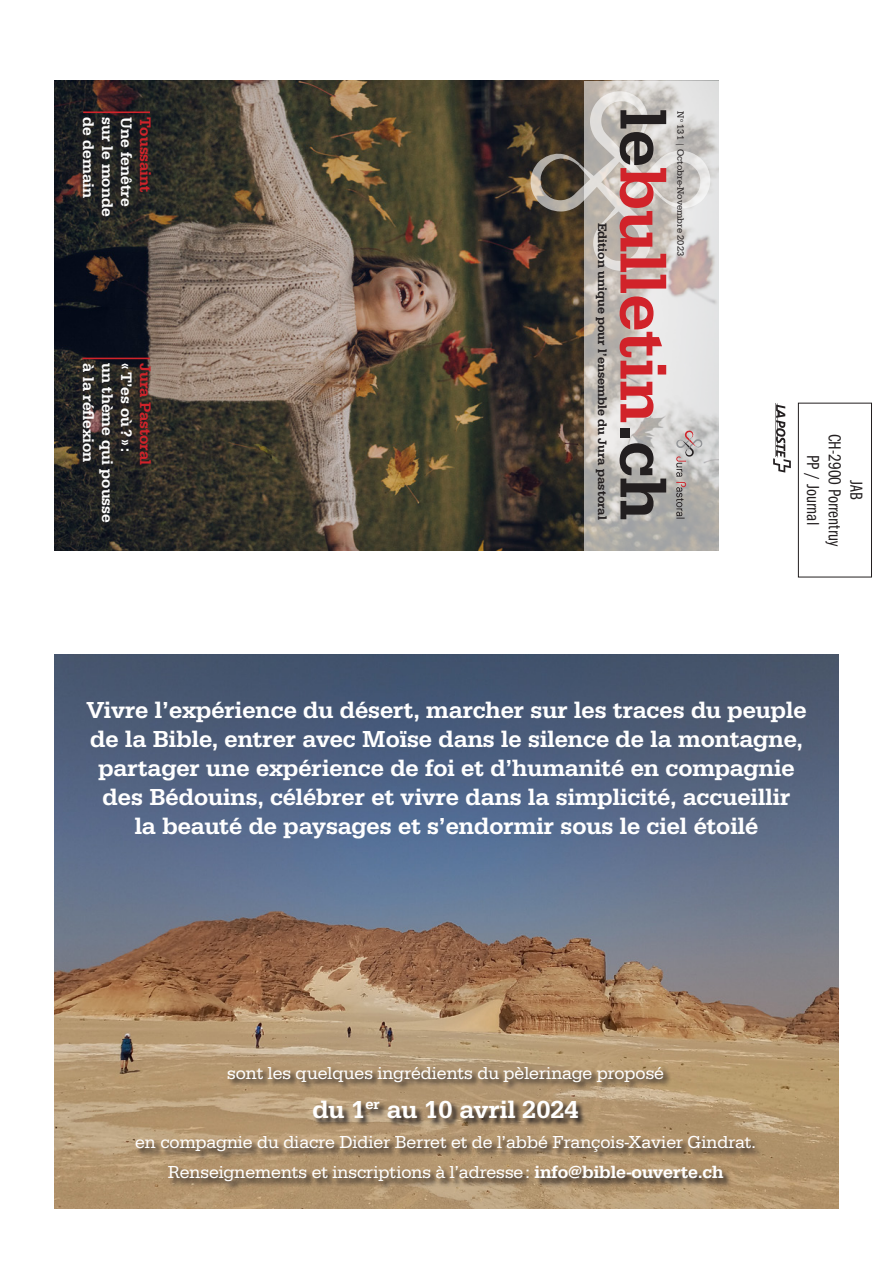
<style>
.page{position:relative;width:893px;height:1263px;background:#fff}
.page>*{position:absolute;margin:0;border:0;box-sizing:border-box;transform-origin:0 0}
.t1{font:500 67.05px "Serifa";letter-spacing:.005em;color:#d1232a}
.Légende{font:500 25.5px "Serifa";color:#fff}
.Légende-2{font:500 24px/28.8px "Serifa";color:#fff;text-align:center}
.Légende-3{font:18px "Serifa";color:#fff}
.t2{font:18px "Franklin Gothic LT Pro Bk Cm";color:#231f20}
.t3{font:500 15.75px "Serifa";color:#fff}
.t4{font:500 15.75px "Serifa";color:#d1232a}
.t5{font:500 12.6px "Serifa";color:#231f20}
.t6{font:9.45px "Serifa";color:#231f20}
.s1{color:#231f20}
.s2{font-weight:500}
</style>
<div class="page">
<img style="left:54px;top:655px;width:785px;height:554px">
<img style="left:54px;top:81px;width:530px;height:470px">
<svg style="left:584px;top:81px;width:135px;height:470px;background:#cbc8c5"></svg>
<div style="left:78px;top:363px;width:73px;height:164px;background:#231f20;opacity:.75"></div>
<hr style="left:82px;top:358px;width:68px;height:1px;background:#d1232a">
<svg style="left:78px;top:117px;width:73px;height:103px;background:#242322"></svg>
<hr style="left:83px;top:111px;width:67px;height:2px;background:#d1232a">
<svg style="left:530px;top:90px;width:181px;height:182px;background:#a6a098"></svg>
<svg style="left:676px;top:431px;width:26px;height:88px;background:#b1aba9"></svg>
<svg style="left:773px;top:403px;width:18px;height:70px"></svg>
<hr style="left:775px;top:403px;width:1px;height:54px;background:#231f20">
<div style="left:798px;top:403px;width:74px;height:174px;border:1px solid #231f20"></div>
<svg style="left:136px;top:1066px;width:627px;height:124px;background:#a68c69"></svg>
<p class="t3" style="left:98px;top:117px;width:82px;rotate:90deg">de demain</p>
<p class="t3" style="left:117px;top:117px;width:101px;rotate:90deg">sur le monde</p>
<p class="t3" style="left:136px;top:117px;width:91px;rotate:90deg">Une fenêtre</p>
<p class="t4" style="left:155px;top:117px;width:77px;rotate:90deg">Toussaint</p>
<p class="t1" style="left:682px;top:109px;width:412px;rotate:90deg"><span class="s1">le</span>bulletin<span class="s1">.ch</span></p>
<p class="t5" style="left:610px;top:223px;width:298px;rotate:90deg">Edition unique pour l’ensemble du Jura pastoral</p>
<p class="t3" style="left:98px;top:363px;width:100px;rotate:90deg">à la réflexion</p>
<p class="t3" style="left:117px;top:363px;width:161px;rotate:90deg">un thème qui pousse</p>
<p class="t3" style="left:136px;top:363px;width:90px;rotate:90deg">« T’es où ? » :</p>
<p class="t4" style="left:155px;top:363px;width:103px;rotate:90deg">Jura Pastoral</p>
<p class="t6" style="left:686px;top:111px;width:146px;rotate:90deg">N<sup>o</sup> 131 | Octobre-Novembre 2023</p>
<p class="t2" style="left:844px;top:434px;width:114px;rotate:90deg">CH-2900 Porrentruy</p>
<p class="t2" style="left:823px;top:455px;width:71px;rotate:90deg">PP / Journal</p>
<p class="t2" style="left:866px;top:480px;width:21px;rotate:90deg">JAB</p>
<p class="Légende-2" style="left:86px;top:696px;width:722px">Vivre l’expérience du désert, marcher sur les traces du peuple de la Bible, entrer avec Moïse dans le silence de la montagne, partager une expérience de foi et d’humanité en compagnie des Bédouins, célébrer et vivre dans la simplicité, accueillir<br>la beauté de paysages et s’endormir sous le ciel étoilé</p>
<p class="Légende-3" style="left:227px;top:1063px;width:438px">sont les quelques ingrédients du pèlerinage proposé</p>
<p class="Légende" style="left:312px;top:1094px;width:268px">du 1<sup>er</sup> au 10 avril 2024</p>
<p class="Légende-3" style="left:135px;top:1132px;width:622px">en compagnie du diacre Didier Berret et de l’abbé François-Xavier Gindrat.</p>
<p class="Légende-3" style="left:168px;top:1162px;width:557px">Renseignements et inscriptions à l’adresse : <span class="s2">info@bible-ouverte.ch</span></p>
</div>
